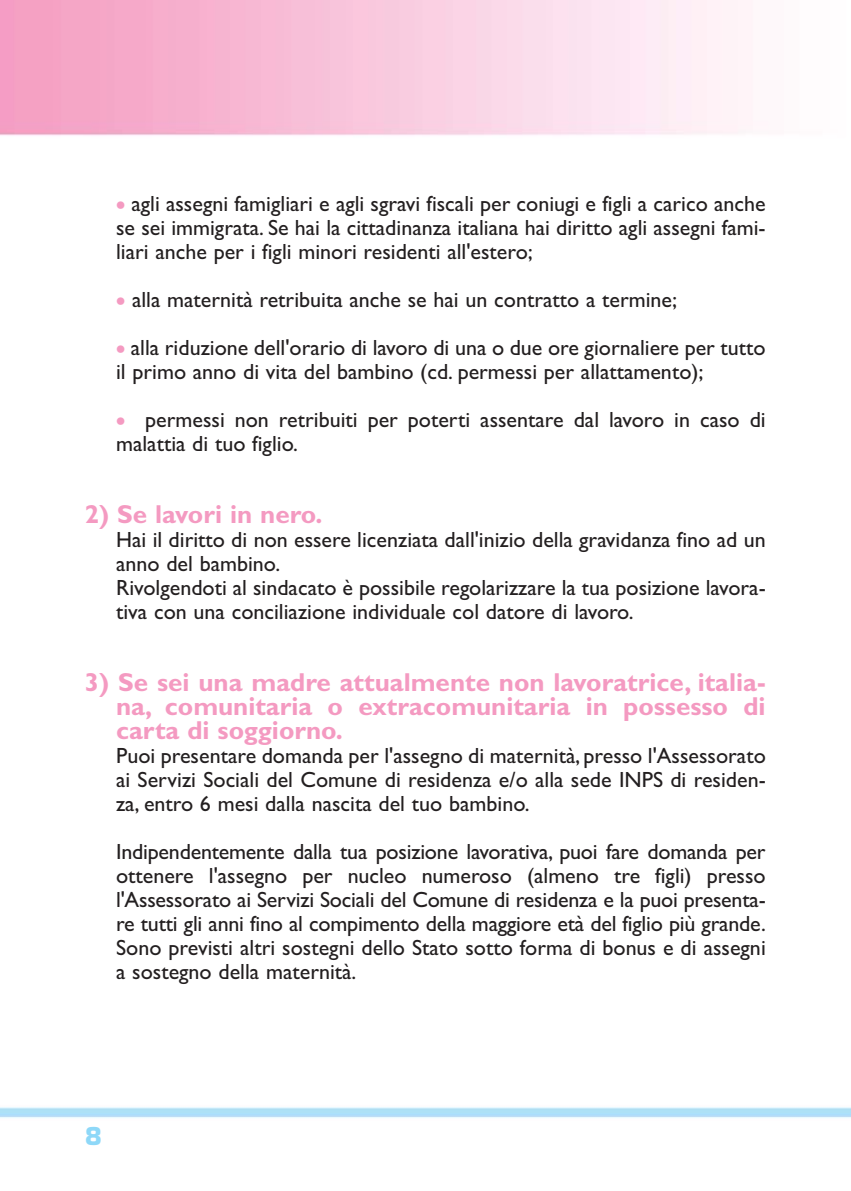
<style>
.page{position:relative;width:851px;height:1191px;background:#fff}
.page>*{position:absolute;margin:0;border:0;box-sizing:border-box;transform-origin:0 0}
.t1{font:700 26px/24px "Gill Sans";color:#f49ac1;text-align:justify}
.t2{font:700 24px "Eurostile";color:#8ed8f8}
.t3{font:22px/24px "Gill Sans";color:#231f20;text-align:justify}
.s1{font-weight:700;font-size:26px;color:#f49ac1}
</style>
<div class="page">
<p class="t3" style="left:116px;top:194px;width:651px"><span class="s1">•</span> agli assegni famigliari e agli sgravi fiscali per coniugi e figli a carico anche se sei immigrata. Se hai la cittadinanza italiana hai diritto agli assegni fami&shy;liari anche per i figli minori residenti all'estero;</p>
<p class="t3" style="left:116px;top:290px;width:562px"><span class="s1">•</span> alla maternità retribuita anche se hai un contratto a termine;</p>
<p class="t3" style="left:116px;top:338px;width:651px"><span class="s1">•</span> alla riduzione dell'orario di lavoro di una o due ore giornaliere per tutto il primo anno di vita del bambino (cd. permessi per allattamento);</p>
<p class="t3" style="left:116px;top:410px;width:651px"><span class="s1">•</span> permessi non retribuiti per poterti assentare dal lavoro in caso di malattia di tuo figlio.</p>
<p class="t1" style="left:85px;top:505px;width:239px">2) Se lavori in nero.</p>
<p class="t3" style="left:116px;top:530px;width:651px;text-align:left">Hai il diritto di non essere licenziata dall'inizio della gravidanza fino ad un anno del bambino.<br>Rivolgendoti al sindacato è possibile regolarizzare la tua posizione lavora&shy;tiva con una conciliazione individuale col datore di lavoro.</p>
<p class="t1" style="left:116px;top:673px;width:651px;text-indent:-31px">3) Se sei una madre attualmente non lavoratrice, italia&shy;na, comunitaria o extracomunitaria in possesso di carta di soggiorno.</p>
<p class="t3" style="left:116px;top:746px;width:651px">Puoi presentare domanda per l'assegno di maternità, presso l'Assessorato ai Servizi Sociali del Comune di residenza e/o alla sede INPS di residen&shy;za, entro 6 mesi dalla nascita del tuo bambino.</p>
<p class="t3" style="left:116px;top:842px;width:651px">Indipendentemente dalla tua posizione lavorativa, puoi fare domanda per ottenere l'assegno per nucleo numeroso (almeno tre figli) presso l'Assessorato ai Servizi Sociali del Comune di residenza e la puoi presenta&shy;re tutti gli anni fino al compimento della maggiore età del figlio più grande.<br>Sono previsti altri sostegni dello Stato sotto forma di bonus e di assegni a sostegno della maternità.</p>
<p class="t2" style="left:85px;top:1126px;width:19px">8</p>
</div>
